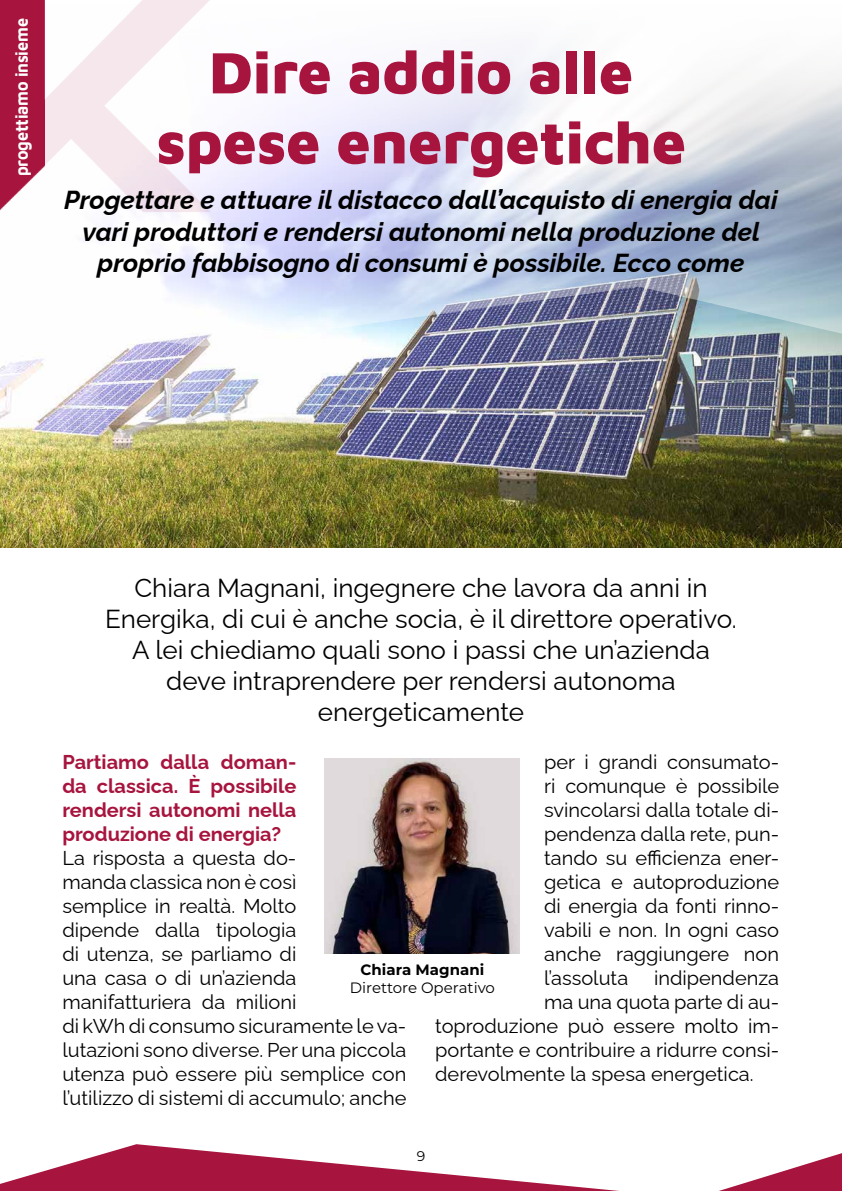
<style>
.page{position:relative;width:842px;height:1191px;background:#fff}
.page>*{position:absolute;margin:0;border:0;box-sizing:border-box;transform-origin:0 0}
.t1{font:900 60px/70px "Maven Pro";color:#a7143e;text-align:center}
.t2{font:26px/31.2px "Raleway";color:#000;text-align:center}
.t3{font:italic 700 26px/31.2px "Raleway";color:#000;text-align:center}
.t4{font:20px/24px "Raleway";color:#000}
.t5{font:700 20px/24px "Raleway";color:#a7143e;text-align:justify}
.t6{font:700 18px "Maven Pro";letter-spacing:-.01em;color:#fff;scale:.9 1}
.t7{font:15px "Montserrat";color:#000}
.t8{font:700 15px "Montserrat";color:#000}
.t9{font:14px "Montserrat";color:#000}
</style>
<div class="page">
<img style="left:0;top:347px;width:842px;height:200px">
<svg style="left:99px;top:50px;width:743px;height:297px"></svg>
<img style="left:45px;top:0;width:169px;height:218px">
<img style="left:0;top:0;width:45px;height:211px">
<img style="left:325px;top:758px;width:194px;height:195px">
<svg style="left:0;top:1144px;width:842px;height:47px"></svg>
<p class="t6" style="left:9px;top:176px;width:177px;rotate:-90deg">progettiamo insieme</p>
<h1 class="t1" style="left:156px;top:34px;width:531px">Dire addio alle spese energetiche</h1>
<h2 class="t3" style="left:64px;top:182px;width:715px">Progettare e attuare il distacco dall’acquisto di energia dai vari produttori e rendersi autonomi nella produzione del proprio fabbisogno di consumi è possibile. Ecco come</h2>
<h2 class="t2" style="left:105px;top:569px;width:633px">Chiara Magnani, ingegnere che lavora da anni in Energika, di cui è anche socia, è il direttore operativo.<br>A lei chiediamo quali sono i passi che un’azienda deve intraprendere per rendersi autonoma energeticamente</h2>
<p class="t5" style="left:62px;top:747px;width:236px">Partiamo dalla doman&shy;da classica. È possibile rendersi autonomi nella produzione di energia?</p>
<p class="t4" style="left:62px;top:843px;width:346px">La risposta a questa do-<br>manda classica non è così<br>semplice in realtà. Molto<br>dipende dalla tipologia<br>di utenza, se parliamo di<br>una casa o di un’azienda manifatturiera da milioni<br>di kWh di consumo sicuramente le va&shy;lutazioni sono diverse. Per una piccola utenza può essere più semplice con l’utilizzo di sistemi di accumulo; anche</p>
<p class="t4" style="left:544px;top:747px;width:237px;text-align:justify">per i grandi consumato&shy;ri comunque è possibile svincolarsi dalla totale di&shy;pendenza dalla rete, pun&shy;tando su efficienza ener&shy;getica e autoproduzione di energia da fonti rinno&shy;vabili e non. In ogni caso anche raggiungere non l’assoluta</p>
<p class="t8" style="left:361px;top:959px;width:125px">Chiara Magnani</p>
<p class="t7" style="left:350px;top:977px;width:147px">Direttore Operativo</p>
<p class="t4" style="left:654px;top:963px;width:127px">indipendenza</p>
<p class="t4" style="left:544px;top:987px;width:237px">ma una quota parte di au-</p>
<p class="t4" style="left:435px;top:1011px;width:345px">toproduzione può essere molto im-</p>
<p class="t4" style="left:435px;top:1035px;width:346px">portante e contribuire a ridurre consi-</p>
<p class="t4" style="left:435px;top:1059px;width:320px">derevolmente la spesa energetica.</p>
<p class="t9" style="left:417px;top:1146px;width:10px">9</p>
</div>
